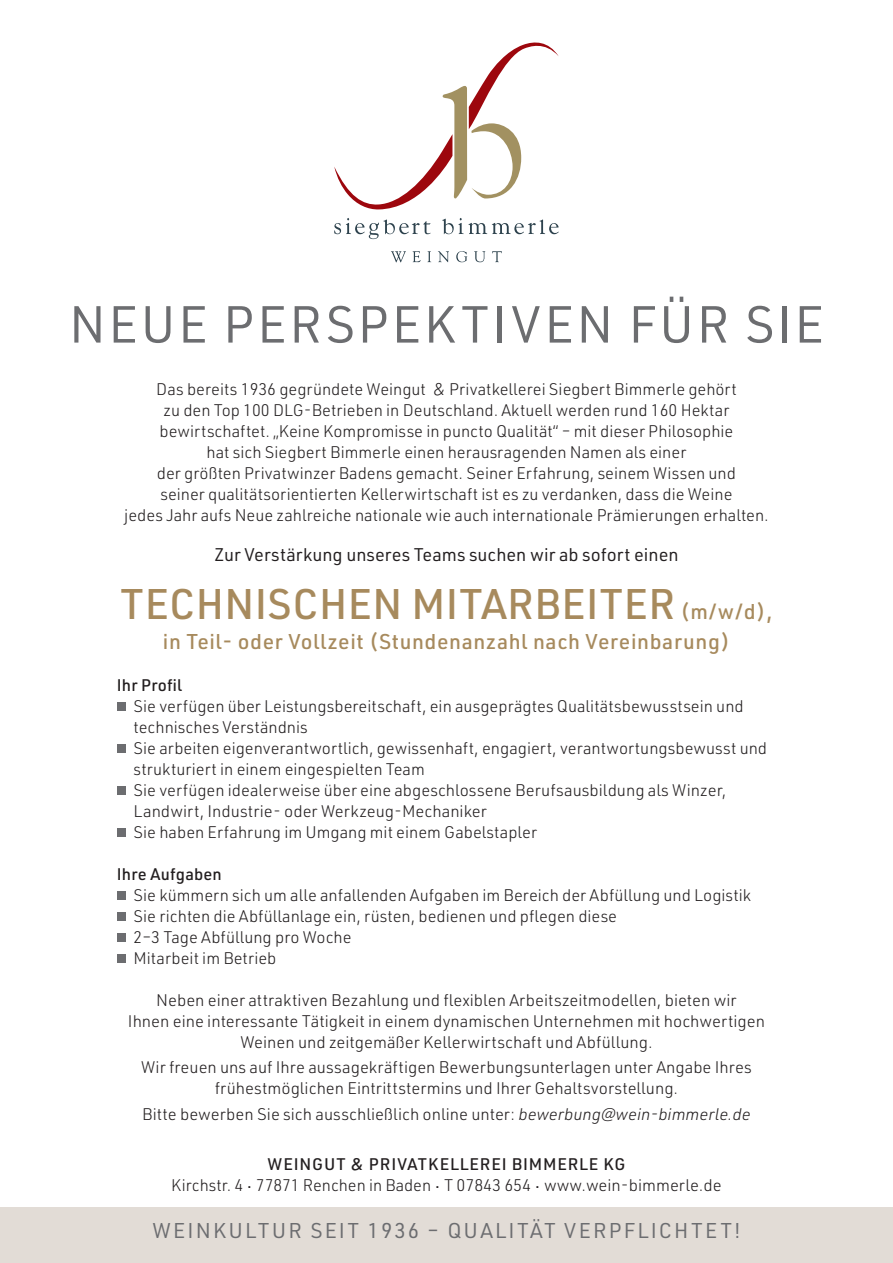
<style>
.page{position:relative;width:893px;height:1263px;background:#fff}
.page>*{position:absolute;margin:0;border:0;box-sizing:border-box;transform-origin:0 0}
.t1{font:51px "URWDIN";letter-spacing:.05em;color:#6c6d70}
.t2{font:500 42px "URWDIN";letter-spacing:.01em;color:#a78a5d}
.t3{font:500 21px "URWDIN";letter-spacing:.03em;color:#a78a5d}
.t4{font:21px "URWDIN";letter-spacing:.1em;color:#6c6d70}
.t5{font:18px "URWDIN";color:#231f20}
.t6{font:300 16.5px/21px "URWDIN";color:#231f20;text-align:center}
.t7{font:500 16.5px "URWDIN";letter-spacing:.01em;color:#231f20}
.s1{font-size:21px}
.s2{font-style:italic}
.s3{font-weight:500}
</style>
<div class="page">
<div style="left:0;top:1208px;width:893px;height:55px;background:#e2dcd6"></div>
<svg style="left:334px;top:218px;width:225px;height:44px"></svg>
<svg style="left:334px;top:43px;width:225px;height:167px"></svg>
<div style="left:117px;top:702px;width:8px;height:8px;background:#6c6d70"></div>
<div style="left:117px;top:744px;width:8px;height:8px;background:#6c6d70"></div>
<div style="left:117px;top:786px;width:8px;height:8px;background:#6c6d70"></div>
<div style="left:117px;top:828px;width:8px;height:8px;background:#6c6d70"></div>
<div style="left:117px;top:891px;width:8px;height:8px;background:#6c6d70"></div>
<div style="left:117px;top:912px;width:8px;height:8px;background:#6c6d70"></div>
<div style="left:117px;top:933px;width:8px;height:8px;background:#6c6d70"></div>
<div style="left:117px;top:954px;width:8px;height:8px;background:#6c6d70"></div>
<h1 class="t1" style="left:69px;top:291px;width:756px">NEUE PERSPEKTIVEN FÜR SIE</h1>
<p class="t6" style="left:124px;top:378px;width:646px">Das bereits 1936 gegründete Weingut &amp; Privatkellerei Siegbert Bimmerle gehört<br>zu den Top 100 DLG-Betrieben in Deutschland. Aktuell werden rund 160 Hektar bewirtschaftet. „Keine Kompromisse in puncto Qualität“ – mit dieser Philosophie<br>hat sich Siegbert Bimmerle einen herausragenden Namen als einer<br>der größten Privatwinzer Badens gemacht. Seiner Erfahrung, seinem Wissen und<br>seiner qualitätsorientierten Kellerwirtschaft ist es zu verdanken, dass die Weine<br>jedes Jahr aufs Neue zahlreiche nationale wie auch internationale Prämierungen erhalten.</p>
<p class="t5" style="left:214px;top:543px;width:466px">Zur Verstärkung unseres Teams suchen wir ab sofort einen</p>
<h2 class="t2" style="left:121px;top:576px;width:653px">TECHNISCHEN MITARBEITER <span class="s1">(m/w/d),</span></h2>
<p class="t3" style="left:163px;top:627px;width:568px">in Teil- oder Vollzeit (Stundenanzahl nach Vereinbarung)</p>
<p class="t7" style="left:117px;top:674px;width:67px">Ihr Profil</p>
<p class="t6" style="left:134px;top:695px;width:635px;text-align:left">Sie verfügen über Leistungsbereitschaft, ein ausgeprägtes Qualitätsbewusstsein und technisches Verständnis<br>Sie arbeiten eigenverantwortlich, gewissenhaft, engagiert, verantwortungsbewusst und strukturiert in einem eingespielten Team<br>Sie verfügen idealerweise über eine abgeschlossene Berufsausbildung als Winzer, Landwirt, Industrie- oder Werkzeug-Mechaniker<br>Sie haben Erfahrung im Umgang mit einem Gabelstapler</p>
<p class="t7" style="left:117px;top:863px;width:106px">Ihre Aufgaben</p>
<p class="t6" style="left:134px;top:884px;width:619px;text-align:left">Sie kümmern sich um alle anfallenden Aufgaben im Bereich der Abfüllung und Logistik Sie richten die Abfüllanlage ein, rüsten, bedienen und pflegen diese<br>2–3 Tage Abfüllung pro Woche<br>Mitarbeit im Betrieb</p>
<p class="t6" style="left:128px;top:989px;width:638px">Neben einer attraktiven Bezahlung und flexiblen Arbeitszeitmodellen, bieten wir<br>Ihnen eine interessante Tätigkeit in einem dynamischen Unternehmen mit hochwertigen<br>Weinen und zeitgemäßer Kellerwirtschaft und Abfüllung.</p>
<p class="t6" style="left:141px;top:1056px;width:612px">Wir freuen uns auf Ihre aussagekräftigen Bewerbungsunterlagen unter Angabe Ihres frühestmöglichen Eintrittstermins und Ihrer Gehaltsvorstellung.</p>
<p class="t6" style="left:142px;top:1103px;width:610px">Bitte bewerben Sie sich ausschließlich online unter: <span class="s2">bewerbung@wein-bimmerle.de</span></p>
<p class="t6" style="left:171px;top:1153px;width:552px"><span class="s3">WEINGUT &amp; PRIVATKELLEREI BIMMERLE KG<br></span>Kirchstr. 4 <sup>.</sup> 77871 Renchen in Baden <sup>.</sup> T 07843 654 <sup>.</sup> www.wein-bimmerle.de</p>
<p class="t4" style="left:152px;top:1217px;width:590px">WEINKULTUR SEIT 1936 – QUALITÄT VERPFLICHTET!</p>
</div>
